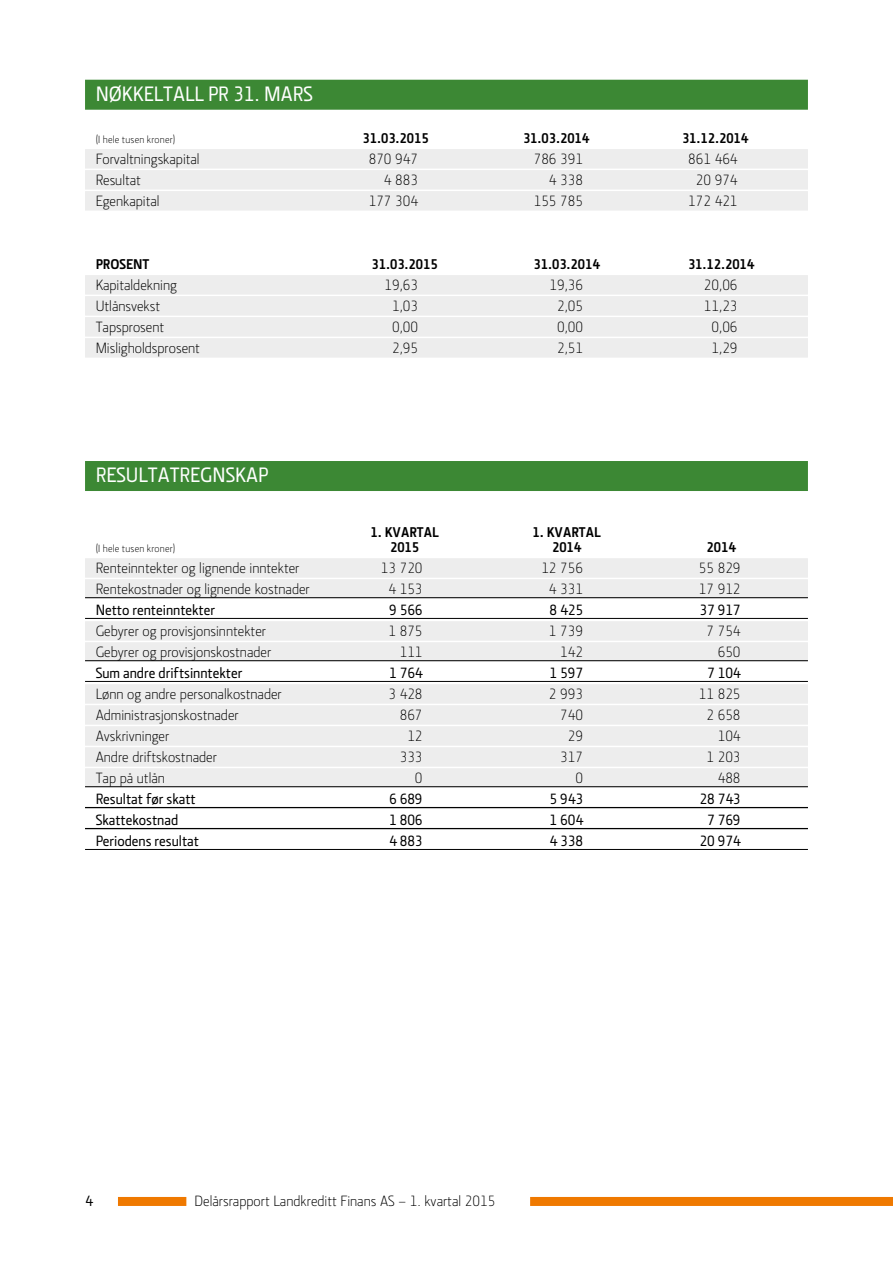
<style>
.page{position:relative;width:893px;height:1263px;background:#fff}
.page>*{position:absolute;margin:0;border:0;box-sizing:border-box;transform-origin:0 0}
.t1{font:500 21px "Section LK";color:#fff}
.t2{font:300 15px "Section LK";color:#000}
.t3{font:500 15px "Section LK";color:#000}
.t4{font:700 14.25px "Section LK";color:#000}
.t5{font:300 10.5px "Section LK";letter-spacing:.02em;color:#000}
</style>
<div class="page">
<div style="left:118px;top:1197px;width:68px;height:9px;background:#ef7900"></div>
<div style="left:530px;top:1197px;width:363px;height:9px;background:#ef7900"></div>
<div style="left:85px;top:80px;width:723px;height:30px;background:#3c8834"></div>
<div style="left:85px;top:149px;width:723px;height:20px;background:#ededed"></div>
<div style="left:85px;top:170px;width:723px;height:20px;background:#ededed"></div>
<div style="left:85px;top:191px;width:723px;height:20px;background:#ededed"></div>
<div style="left:85px;top:275px;width:723px;height:20px;background:#ededed"></div>
<div style="left:85px;top:296px;width:723px;height:20px;background:#ededed"></div>
<div style="left:85px;top:317px;width:723px;height:20px;background:#ededed"></div>
<div style="left:85px;top:338px;width:723px;height:20px;background:#ededed"></div>
<div style="left:85px;top:461px;width:723px;height:30px;background:#3c8834"></div>
<div style="left:85px;top:558px;width:723px;height:20px;background:#ededed"></div>
<div style="left:85px;top:579px;width:723px;height:20px;background:#ededed"></div>
<hr style="left:85px;top:597px;width:723px;height:1px;background:#000">
<hr style="left:85px;top:618px;width:723px;height:1px;background:#000">
<div style="left:85px;top:621px;width:723px;height:20px;background:#ededed"></div>
<div style="left:85px;top:642px;width:723px;height:20px;background:#ededed"></div>
<hr style="left:85px;top:660px;width:723px;height:1px;background:#000">
<hr style="left:85px;top:681px;width:723px;height:1px;background:#000">
<div style="left:85px;top:684px;width:723px;height:20px;background:#ededed"></div>
<div style="left:85px;top:705px;width:723px;height:20px;background:#ededed"></div>
<div style="left:85px;top:726px;width:723px;height:20px;background:#ededed"></div>
<div style="left:85px;top:747px;width:723px;height:20px;background:#ededed"></div>
<div style="left:85px;top:768px;width:723px;height:20px;background:#ededed"></div>
<hr style="left:85px;top:786px;width:723px;height:1px;background:#000">
<hr style="left:85px;top:807px;width:723px;height:1px;background:#000">
<hr style="left:85px;top:828px;width:723px;height:1px;background:#000">
<hr style="left:85px;top:849px;width:723px;height:1px;background:#000">
<h1 class="t1" style="left:96px;top:82px;width:219px">NØKKELTALL PR 31. MARS</h1>
<p class="t5" style="left:96px;top:133px;width:81px">(I hele tusen kroner)</p>
<p class="t4" style="left:363px;top:130px;width:68px">31.03.2015</p>
<p class="t4" style="left:523px;top:130px;width:68px">31.03.2014</p>
<p class="t4" style="left:682px;top:130px;width:68px">31.12.2014</p>
<p class="t2" style="left:96px;top:150px;width:106px">Forvaltningskapital</p>
<p class="t2" style="left:369px;top:150px;width:51px">870 947</p>
<p class="t2" style="left:534px;top:150px;width:51px">786 391</p>
<p class="t2" style="left:688px;top:150px;width:51px">861 464</p>
<p class="t2" style="left:96px;top:171px;width:47px">Resultat</p>
<p class="t2" style="left:384px;top:171px;width:36px">4 883</p>
<p class="t2" style="left:549px;top:171px;width:36px">4 338</p>
<p class="t2" style="left:696px;top:171px;width:43px">20 974</p>
<p class="t2" style="left:96px;top:192px;width:65px">Egenkapital</p>
<p class="t2" style="left:369px;top:192px;width:51px">177 304</p>
<p class="t2" style="left:534px;top:192px;width:51px">155 785</p>
<p class="t2" style="left:688px;top:192px;width:51px">172 421</p>
<p class="t4" style="left:96px;top:256px;width:55px">PROSENT</p>
<p class="t4" style="left:372px;top:256px;width:68px">31.03.2015</p>
<p class="t4" style="left:534px;top:256px;width:68px">31.03.2014</p>
<p class="t4" style="left:688px;top:256px;width:68px">31.12.2014</p>
<p class="t2" style="left:96px;top:276px;width:83px">Kapitaldekning</p>
<p class="t2" style="left:384px;top:276px;width:35px">19,63</p>
<p class="t2" style="left:549px;top:276px;width:35px">19,36</p>
<p class="t2" style="left:704px;top:276px;width:35px">20,06</p>
<p class="t2" style="left:96px;top:297px;width:66px">Utlånsvekst</p>
<p class="t2" style="left:392px;top:297px;width:28px">1,03</p>
<p class="t2" style="left:557px;top:297px;width:28px">2,05</p>
<p class="t2" style="left:704px;top:297px;width:35px">11,23</p>
<p class="t2" style="left:96px;top:318px;width:70px">Tapsprosent</p>
<p class="t2" style="left:392px;top:318px;width:28px">0,00</p>
<p class="t2" style="left:557px;top:318px;width:28px">0,00</p>
<p class="t2" style="left:712px;top:318px;width:28px">0,06</p>
<p class="t2" style="left:96px;top:339px;width:106px">Misligholdsprosent</p>
<p class="t2" style="left:392px;top:339px;width:28px">2,95</p>
<p class="t2" style="left:557px;top:339px;width:28px">2,51</p>
<p class="t2" style="left:712px;top:339px;width:28px">1,29</p>
<h1 class="t1" style="left:96px;top:463px;width:174px">RESULTATREGNSKAP</h1>
<p class="t4" style="left:370px;top:524px;width:70px">1. KVARTAL</p>
<p class="t4" style="left:532px;top:524px;width:70px">1. KVARTAL</p>
<p class="t5" style="left:96px;top:543px;width:81px">(I hele tusen kroner)</p>
<p class="t4" style="left:390px;top:539px;width:30px">2015</p>
<p class="t4" style="left:552px;top:539px;width:30px">2014</p>
<p class="t4" style="left:707px;top:539px;width:30px">2014</p>
<p class="t2" style="left:96px;top:559px;width:205px">Renteinntekter og lignende inntekter</p>
<p class="t2" style="left:381px;top:559px;width:43px">13 720</p>
<p class="t2" style="left:541px;top:559px;width:43px">12 756</p>
<p class="t2" style="left:699px;top:559px;width:43px">55 829</p>
<p class="t2" style="left:96px;top:580px;width:216px">Rentekostnader og lignende kostnader</p>
<p class="t2" style="left:388px;top:580px;width:36px">4 153</p>
<p class="t2" style="left:549px;top:580px;width:36px">4 331</p>
<p class="t2" style="left:699px;top:580px;width:43px">17 912</p>
<p class="t3" style="left:96px;top:601px;width:121px">Netto renteinntekter</p>
<p class="t3" style="left:389px;top:601px;width:35px">9 566</p>
<p class="t3" style="left:550px;top:601px;width:35px">8 425</p>
<p class="t3" style="left:699px;top:601px;width:43px">37 917</p>
<p class="t2" style="left:96px;top:622px;width:172px">Gebyrer og provisjonsinntekter</p>
<p class="t2" style="left:388px;top:622px;width:36px">1 875</p>
<p class="t2" style="left:549px;top:622px;width:36px">1 739</p>
<p class="t2" style="left:706px;top:622px;width:36px">7 754</p>
<p class="t2" style="left:96px;top:643px;width:177px">Gebyrer og provisjonskostnader</p>
<p class="t2" style="left:400px;top:643px;width:24px">111</p>
<p class="t2" style="left:560px;top:643px;width:24px">142</p>
<p class="t2" style="left:718px;top:643px;width:24px">650</p>
<p class="t3" style="left:96px;top:664px;width:148px">Sum andre driftsinntekter</p>
<p class="t3" style="left:389px;top:664px;width:35px">1 764</p>
<p class="t3" style="left:550px;top:664px;width:35px">1 597</p>
<p class="t3" style="left:707px;top:664px;width:35px">7 104</p>
<p class="t2" style="left:96px;top:685px;width:188px">Lønn og andre personalkostnader</p>
<p class="t2" style="left:388px;top:685px;width:36px">3 428</p>
<p class="t2" style="left:549px;top:685px;width:36px">2 993</p>
<p class="t2" style="left:699px;top:685px;width:43px">11 825</p>
<p class="t2" style="left:96px;top:706px;width:145px">Administrasjonskostnader</p>
<p class="t2" style="left:400px;top:706px;width:24px">867</p>
<p class="t2" style="left:560px;top:706px;width:24px">740</p>
<p class="t2" style="left:706px;top:706px;width:36px">2 658</p>
<p class="t2" style="left:96px;top:727px;width:75px">Avskrivninger</p>
<p class="t2" style="left:407px;top:727px;width:17px">12</p>
<p class="t2" style="left:568px;top:727px;width:17px">29</p>
<p class="t2" style="left:718px;top:727px;width:24px">104</p>
<p class="t2" style="left:96px;top:748px;width:123px">Andre driftskostnader</p>
<p class="t2" style="left:400px;top:748px;width:24px">333</p>
<p class="t2" style="left:560px;top:748px;width:24px">317</p>
<p class="t2" style="left:706px;top:748px;width:36px">1 203</p>
<p class="t2" style="left:96px;top:769px;width:71px">Tap på utlån</p>
<p class="t2" style="left:415px;top:769px;width:9px">0</p>
<p class="t2" style="left:575px;top:769px;width:9px">0</p>
<p class="t2" style="left:718px;top:769px;width:24px">488</p>
<p class="t3" style="left:96px;top:790px;width:102px">Resultat før skatt</p>
<p class="t3" style="left:389px;top:790px;width:35px">6 689</p>
<p class="t3" style="left:550px;top:790px;width:35px">5 943</p>
<p class="t3" style="left:699px;top:790px;width:43px">28 743</p>
<p class="t3" style="left:96px;top:811px;width:84px">Skattekostnad</p>
<p class="t3" style="left:389px;top:811px;width:35px">1 806</p>
<p class="t3" style="left:550px;top:811px;width:35px">1 604</p>
<p class="t3" style="left:707px;top:811px;width:35px">7 769</p>
<p class="t3" style="left:96px;top:832px;width:105px">Periodens resultat</p>
<p class="t3" style="left:389px;top:832px;width:35px">4 883</p>
<p class="t3" style="left:550px;top:832px;width:35px">4 338</p>
<p class="t3" style="left:699px;top:832px;width:43px">20 974</p>
<p class="t3" style="left:85px;top:1192px;width:9px">4</p>
<p class="t2" style="left:195px;top:1192px;width:302px">Delårsrapport Landkreditt Finans AS – 1. kvartal 2015</p>
</div>
